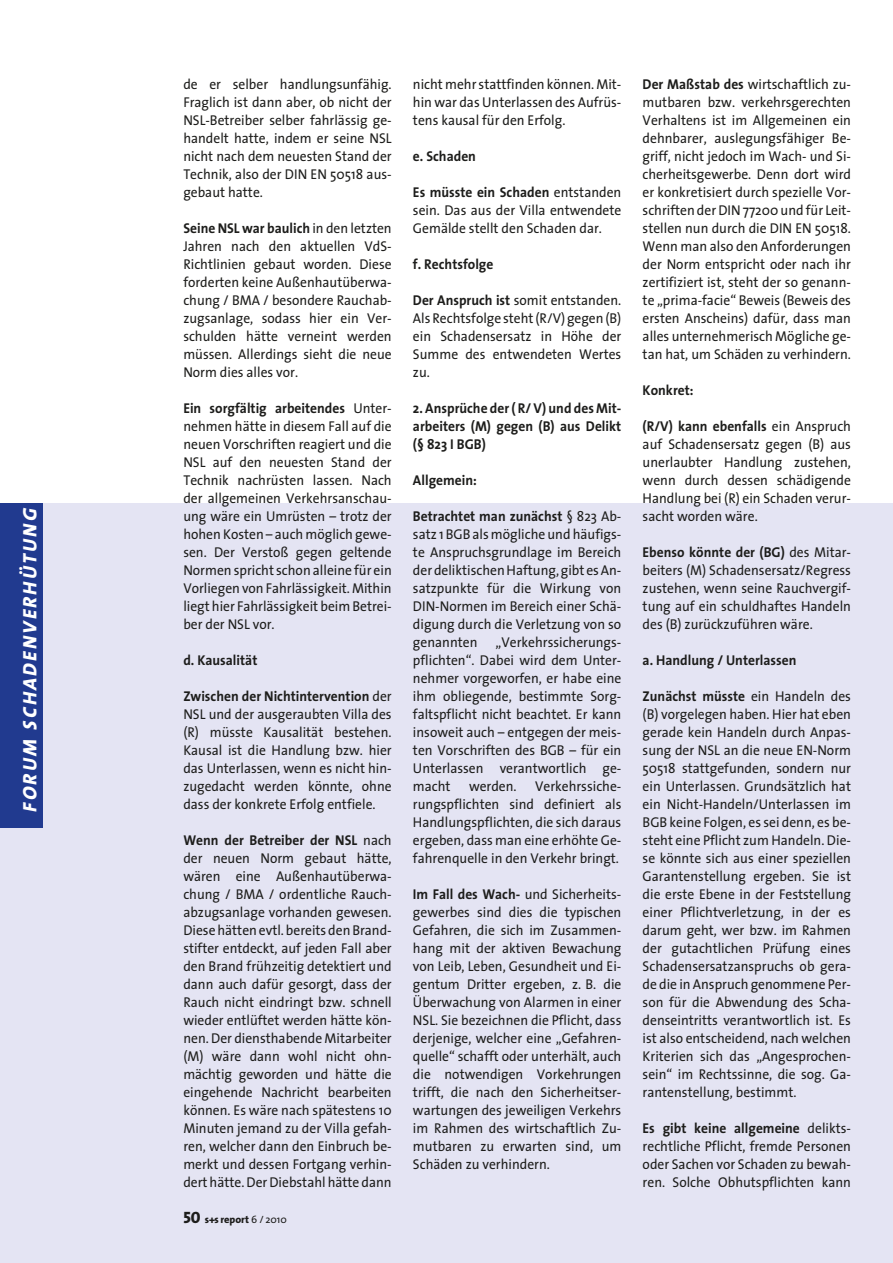
<style>
.page{position:relative;width:893px;height:1263px;background:#fff}
.page>*{position:absolute;margin:0;border:0;box-sizing:border-box;transform-origin:0 0}
.t1{font:italic 800 19.5px "The Sans";letter-spacing:.11em;color:#fff}
.t2{font:14.25px/18px "The Sans";color:#1d1d1b;text-align:justify;scale:.95 1}
.t3{font:700 14.25px/18px "The Sans";color:#1d1d1b;text-align:justify;scale:.95 1}
.t4{font:800 10.5px "The Sans";color:#1d1d1b}
.s1{font-weight:700}
.s2{font-family:"The Sans Extra Bold Caps";font-weight:400;font-size:16.5px}
.s3{font-weight:400}
</style>
<div class="page">
<div style="left:0;top:503px;width:892px;height:759px;background:#e4e4f3"></div>
<div style="left:0;top:503px;width:43px;height:325px;background:#213a8f"></div>
<h1 class="t1" style="left:21px;top:812px;width:305px;rotate:-90deg">FORUM SCHADENVERHÜTUNG</h1>
<p class="t2" style="left:183px;top:76px;width:221px">de er selber handlungsunfähig.<br>Fraglich ist dann aber, ob nicht der NSL-Betreiber selber fahrlässig ge&shy;handelt hatte, indem er seine NSL nicht nach dem neuesten Stand der Technik, also der DIN EN 50518 aus&shy;gebaut hatte.</p>
<p class="t2" style="left:183px;top:220px;width:221px"><span class="s1">Seine NSL war baulich</span> in den letzten Jahren nach den aktuellen VdS-Richtlinien gebaut worden. Diese forderten keine Außenhautüberwa&shy;chung / BMA / besondere Rauchab&shy;zugsanlage, sodass hier ein Ver&shy;schulden hätte verneint werden müssen. Allerdings sieht die neue Norm dies alles vor.</p>
<p class="t2" style="left:183px;top:400px;width:221px"><span class="s1">Ein sorgfältig arbeitendes</span> Unter&shy;nehmen hätte in diesem Fall auf die neuen Vorschriften reagiert und die NSL auf den neuesten Stand der Technik nachrüsten lassen. Nach der allgemeinen Verkehrsanschau&shy;ung wäre ein Umrüsten – trotz der hohen Kosten – auch möglich gewe&shy;sen. Der Verstoß gegen geltende Normen spricht schon alleine für ein Vorliegen von Fahrlässigkeit. Mithin liegt hier Fahrlässigkeit beim Betrei&shy;ber der NSL vor.</p>
<p class="t3" style="left:183px;top:652px;width:79px">d. Kausalität</p>
<p class="t2" style="left:183px;top:688px;width:221px"><span class="s1">Zwischen der Nichtintervention</span> der NSL und der ausgeraubten Villa des (R) müsste Kausalität bestehen.<br>Kausal ist die Handlung bzw. hier das Unterlassen, wenn es nicht hin&shy;zugedacht werden könnte, ohne dass der konkrete Erfolg entfiele.</p>
<p class="t2" style="left:183px;top:832px;width:221px"><span class="s1">Wenn der Betreiber der NSL</span> nach der neuen Norm gebaut hätte, wären eine Außenhautüberwa&shy;chung / BMA / ordentliche Rauch&shy;abzugsanlage vorhanden gewesen.<br>Diese hätten evtl. bereits den Brand&shy;stifter entdeckt, auf jeden Fall aber den Brand frühzeitig detektiert und dann auch dafür gesorgt, dass der Rauch nicht eindringt bzw. schnell wieder entlüftet werden hätte kön&shy;nen. Der diensthabende Mitarbeiter (M) wäre dann wohl nicht ohn&shy;mächtig geworden und hätte die eingehende Nachricht bearbeiten können. Es wäre nach spätestens 10<br>Minuten jemand zu der Villa gefah&shy;ren, welcher dann den Einbruch be&shy;merkt und dessen Fortgang verhin&shy;dert hätte. Der Diebstahl hätte dann</p>
<p class="t4" style="left:183px;top:1210px;width:105px"><span class="s2">50</span> s+s report <span class="s3">6 / 2010</span></p>
<p class="t2" style="left:413px;top:76px;width:221px">nicht mehr stattfinden können. Mit&shy;hin war das Unterlassen des Aufrüs&shy;tens kausal für den Erfolg.</p>
<p class="t3" style="left:413px;top:148px;width:68px">e. Schaden</p>
<p class="t2" style="left:413px;top:184px;width:221px"><span class="s1">Es müsste ein Schaden</span> entstanden sein. Das aus der Villa entwendete Gemälde stellt den Schaden dar.</p>
<p class="t3" style="left:413px;top:256px;width:86px">f. Rechtsfolge</p>
<p class="t2" style="left:413px;top:292px;width:221px"><span class="s1">Der Anspruch ist</span> somit entstanden.<br>Als Rechtsfolge steht (R/V) gegen (B) ein Schadensersatz in Höhe der Summe des entwendeten Wertes zu.</p>
<p class="t3" style="left:413px;top:400px;width:221px">2. Ansprüche der ( R/ V) und des Mit&shy;arbeiters (M) gegen (B) aus Delikt (§ 823 I BGB)</p>
<p class="t3" style="left:413px;top:472px;width:69px">Allgemein:</p>
<p class="t2" style="left:413px;top:508px;width:221px"><span class="s1">Betrachtet man zunächst</span> § 823 Ab&shy;satz 1 BGB als mögliche und häufigs&shy;te Anspruchsgrundlage im Bereich der deliktischen Haftung, gibt es An&shy;satzpunkte für die Wirkung von DIN-Normen im Bereich einer Schä&shy;digung durch die Verletzung von so genannten</p>
<p class="t2" style="left:413px;top:634px;width:221px;text-indent:83px">„Verkehrssicherungs&shy;pflichten“. Dabei wird dem Unter&shy;nehmer vorgeworfen, er habe eine ihm obliegende, bestimmte Sorg&shy;faltspflicht nicht beachtet. Er kann insoweit auch – entgegen der meis&shy;ten Vorschriften des BGB – für ein Unterlassen verantwortlich ge&shy;macht</p>
<p class="t2" style="left:413px;top:778px;width:221px;text-indent:122px">Verkehrssiche&shy;rungspflichten sind definiert als Handlungspflichten, die sich daraus ergeben, dass man eine erhöhte Ge&shy;fahrenquelle in den Verkehr bringt.</p>
<p class="t2" style="left:413px;top:886px;width:221px"><span class="s1">Im Fall des Wach-</span> und Sicherheits&shy;gewerbes sind dies die typischen Gefahren, die sich im Zusammen&shy;hang mit der aktiven Bewachung von Leib, Leben, Gesundheit und Ei&shy;gentum Dritter ergeben, z. B. die Überwachung von Alarmen in einer NSL. Sie bezeichnen die Pflicht, dass derjenige, welcher eine „Gefahren&shy;quelle“ schafft oder unterhält, auch die notwendigen Vorkehrungen trifft, die nach den Sicherheitser&shy;wartungen des jeweiligen Verkehrs im Rahmen des wirtschaftlich Zu&shy;mutbaren zu erwarten sind, um Schäden zu verhindern.</p>
<p class="t2" style="left:469px;top:778px;width:52px">werden.</p>
<p class="t2" style="left:643px;top:76px;width:221px"><span class="s1">Der Maßstab des</span> wirtschaftlich zu&shy;mutbaren bzw. verkehrsgerechten Verhaltens ist im Allgemeinen ein dehnbarer, auslegungsfähiger Be&shy;griff, nicht jedoch im Wach- und Si&shy;cherheitsgewerbe. Denn dort wird er konkretisiert durch spezielle Vor&shy;schriften der DIN 77200 und für Leit&shy;stellen nun durch die DIN EN 50518.<br>Wenn man also den Anforderungen der Norm entspricht oder nach ihr zertifiziert ist, steht der so genann&shy;te „prima-facie“ Beweis (Beweis des ersten Anscheins) dafür, dass man alles unternehmerisch Mögliche ge&shy;tan hat, um Schäden zu verhindern.</p>
<p class="t3" style="left:643px;top:382px;width:55px">Konkret:</p>
<p class="t2" style="left:643px;top:418px;width:221px"><span class="s1">(R/V) kann ebenfalls</span> ein Anspruch auf Schadensersatz gegen (B) aus unerlaubter Handlung zustehen, wenn durch dessen schädigende Handlung bei (R) ein Schaden verur&shy;sacht worden wäre.</p>
<p class="t2" style="left:643px;top:544px;width:221px"><span class="s1">Ebenso könnte der (BG)</span> des Mitar&shy;beiters (M) Schadensersatz/Regress zustehen, wenn seine Rauchvergif&shy;tung auf ein schuldhaftes Handeln des (B) zurückzuführen wäre.</p>
<p class="t3" style="left:643px;top:652px;width:164px">a. Handlung / Unterlassen</p>
<p class="t2" style="left:643px;top:688px;width:221px"><span class="s1">Zunächst müsste</span> ein Handeln des (B) vorgelegen haben. Hier hat eben gerade kein Handeln durch Anpas&shy;sung der NSL an die neue EN-Norm 50518 stattgefunden, sondern nur ein Unterlassen. Grundsätzlich hat ein Nicht-Handeln/Unterlassen im BGB keine Folgen, es sei denn, es be&shy;steht eine Pflicht zum Handeln. Die&shy;se könnte sich aus einer speziellen Garantenstellung ergeben. Sie ist die erste Ebene in der Feststellung einer Pflichtverletzung, in der es darum geht, wer bzw. im Rahmen der gutachtlichen Prüfung eines Schadensersatzanspruchs ob gera&shy;de die in Anspruch genommene Per&shy;son für die Abwendung des Scha&shy;denseintritts verantwortlich ist. Es ist also entscheidend, nach welchen Kriterien sich das „Angesprochen&shy;sein“ im Rechtssinne, die sog. Ga&shy;rantenstellung, bestimmt.</p>
<p class="t2" style="left:643px;top:1120px;width:221px"><span class="s1">Es gibt keine allgemeine</span> delikts&shy;rechtliche Pflicht, fremde Personen oder Sachen vor Schaden zu bewah&shy;ren. Solche Obhutspflichten kann</p>
</div>
